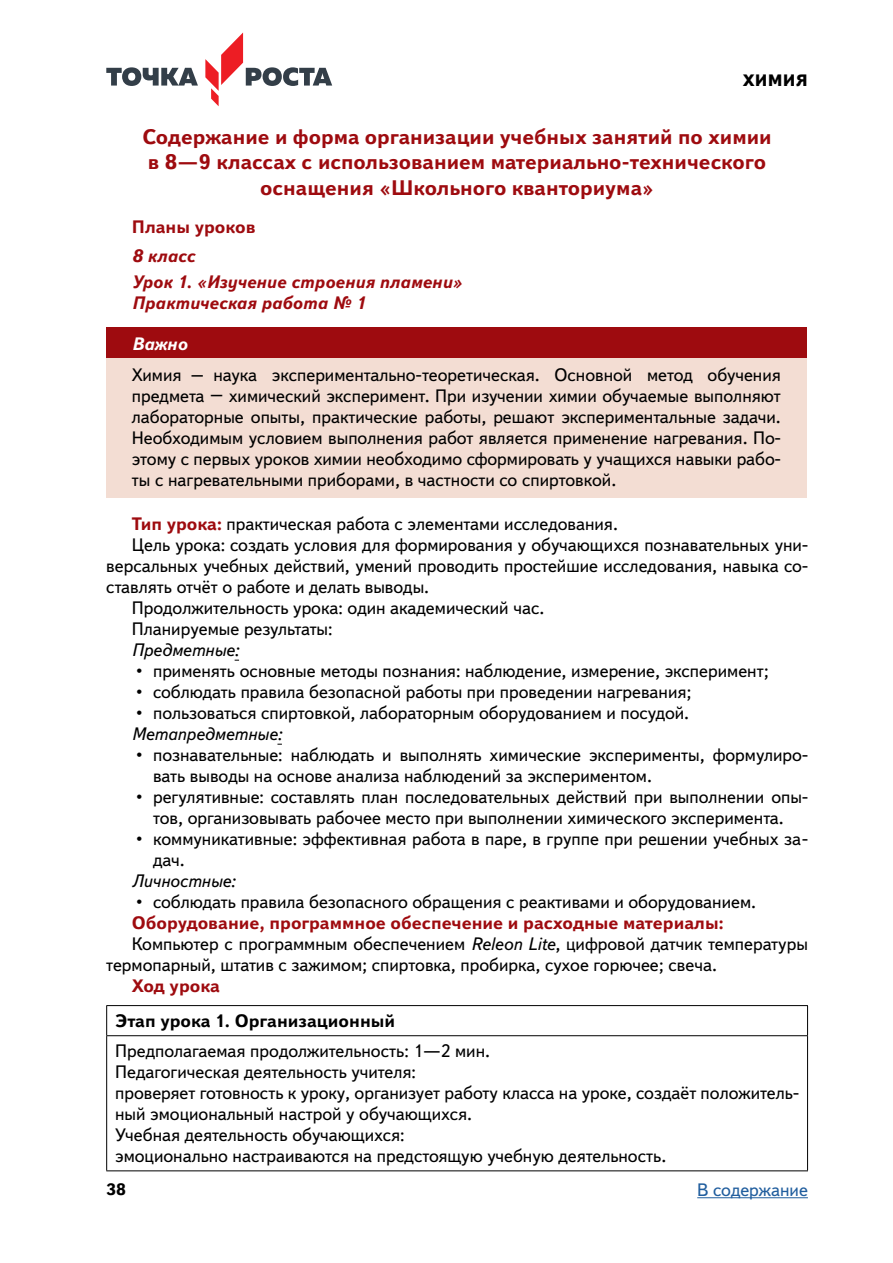
<style>
.page{position:relative;width:893px;height:1263px;background:#fff}
.page>*{position:absolute;margin:0;border:0;box-sizing:border-box;transform-origin:0 0}
.t1{font:700 21px/25.5px "Textbook New";color:#9e0b0f;text-align:center}
.t2{font:18px/21px "Textbook New";color:#000}
.t3{font:700 18px "Textbook New";color:#9e0b0f}
.t4{font:italic 700 18px/25.2px "Textbook New";color:#9e0b0f}
.t5{font:italic 18px "Textbook New";color:#000}
.t6{font:700 18px "Textbook New";color:#000}
.t7{font:18px "Textbook New";color:#215e9e}
.t8{font:italic 700 18px "Textbook New";color:#fff}
.t9{font:800 16.5px "Textbook New";letter-spacing:.01em;color:#000}
.t10{font:700 16.5px "Textbook New";color:#000}
.s1{font-weight:700;color:#9e0b0f}
.s2{font-style:italic}
</style>
<div class="page">
<svg style="left:106px;top:67px;width:92px;height:19px"></svg>
<svg style="left:205px;top:32px;width:127px;height:74px"></svg>
<hr style="left:697px;top:1197px;width:111px;height:1px;background:#215e9e">
<div style="left:106px;top:327px;width:700px;height:31px;background:#9e0b0f"></div>
<div style="left:106px;top:358px;width:700px;height:140px;background:#f3ddd3"></div>
<hr style="left:106px;top:1005px;width:702px;height:1px;background:#000">
<svg style="left:106px;top:1006px;width:1px;height:29px"></svg>
<svg style="left:807px;top:1006px;width:1px;height:29px"></svg>
<hr style="left:106px;top:1035px;width:702px;height:1px;background:#000">
<hr style="left:106px;top:1036px;width:1px;height:134px;background:#000">
<hr style="left:807px;top:1036px;width:1px;height:134px;background:#000">
<hr style="left:106px;top:1170px;width:702px;height:1px;background:#000">
<p class="t9" style="left:743px;top:70px;width:66px">ХИМИЯ</p>
<p class="t1" style="left:142px;top:124px;width:631px">Содержание и форма организации учебных занятий по химии в 8―9 классах с использованием материально-технического оснащения «Школьного кванториума»</p>
<p class="t3" style="left:132px;top:215px;width:125px">Планы уроков</p>
<p class="t4" style="left:132px;top:243px;width:332px">8 класс<br>Урок 1. «Изучение строения пламени»</p>
<p class="t4" style="left:132px;top:290px;width:236px">Практическая работа № 1</p>
<p class="t8" style="left:132px;top:332px;width:57px">Важно</p>
<p class="t2" style="left:132px;top:364px;width:651px">Химия – наука экспериментально-теоретическая. Основной метод обучения предмета ‒ химический эксперимент. При изучении химии обучаемые выполняют лабораторные опыты, практические работы, решают экспериментальные задачи.<br>Необходимым условием выполнения работ является применение нагревания. По&shy;этому с первых уроков химии необходимо сформировать у учащихся навыки рабо&shy;ты с нагревательными приборами, в частности со спиртовкой.</p>
<p class="t2" style="left:132px;top:514px;width:485px"><span class="s1">Тип урока:</span> практическая работа с элементами исследования.</p>
<p class="t2" style="left:132px;top:535px;width:678px">Цель урока: создать условия для формирования у обучающихся познавательных уни-</p>
<p class="t2" style="left:106px;top:556px;width:703px">версальных учебных действий, умений проводить простейшие исследования, навыка со-</p>
<p class="t2" style="left:106px;top:577px;width:322px">ставлять отчёт о работе и делать выводы.</p>
<p class="t2" style="left:132px;top:598px;width:412px">Продолжительность урока: один академический час.</p>
<p class="t2" style="left:132px;top:619px;width:202px">Планируемые результаты:</p>
<p class="t5" style="left:132px;top:639px;width:109px">Предметные:</p>
<p class="t2" style="left:136px;top:661px;width:634px">• применять основные методы познания: наблюдение, измерение, эксперимент;</p>
<p class="t2" style="left:136px;top:682px;width:557px">• соблюдать правила безопасной работы при проведении нагревания;</p>
<p class="t2" style="left:136px;top:703px;width:552px">• пользоваться спиртовкой, лабораторным оборудованием и посудой.</p>
<p class="t5" style="left:132px;top:723px;width:152px">Метапредметные:</p>
<p class="t2" style="left:153px;top:745px;width:656px;text-indent:-17px">• познавательные: наблюдать и выполнять химические эксперименты, формулиро&shy;вать выводы на основе анализа наблюдений за экспериментом.</p>
<p class="t2" style="left:136px;top:787px;width:673px;text-align:center">• регулятивные: составлять план последовательных действий при выполнении опы&shy;тов, организовывать рабочее место при выполнении химического эксперимента.</p>
<p class="t2" style="left:153px;top:829px;width:656px;text-indent:-17px">• коммуникативные: эффективная работа в паре, в группе при решении учебных за&shy;дач.</p>
<p class="t5" style="left:132px;top:870px;width:105px">Личностные:</p>
<p class="t2" style="left:136px;top:892px;width:619px">• соблюдать правила безопасного обращения с реактивами и оборудованием.</p>
<p class="t3" style="left:132px;top:912px;width:593px">Оборудование, программное обеспечение и расходные материалы:</p>
<p class="t2" style="left:132px;top:934px;width:678px">Компьютер с программным обеспечением <span class="s2">Releon Lite</span>, цифровой датчик температуры</p>
<p class="t2" style="left:106px;top:955px;width:610px">термопарный, штатив с зажимом; спиртовка, пробирка, сухое горючее; свеча.</p>
<p class="t3" style="left:132px;top:975px;width:90px">Ход урока</p>
<p class="t6" style="left:115px;top:1010px;width:282px">Этап урока 1. Организационный</p>
<p class="t2" style="left:115px;top:1040px;width:685px">Предполагаемая продолжительность: 1―2 мин.<br>Педагогическая деятельность учителя:<br>проверяет готовность к уроку, организует работу класса на уроке, создаёт положитель&shy;ный эмоциональный настрой у обучающихся.<br>Учебная деятельность обучающихся:<br>эмоционально настраиваются на предстоящую учебную деятельность.</p>
<p class="t10" style="left:106px;top:1179px;width:21px">38</p>
<p class="t7" style="left:697px;top:1179px;width:112px">В содержание</p>
</div>
